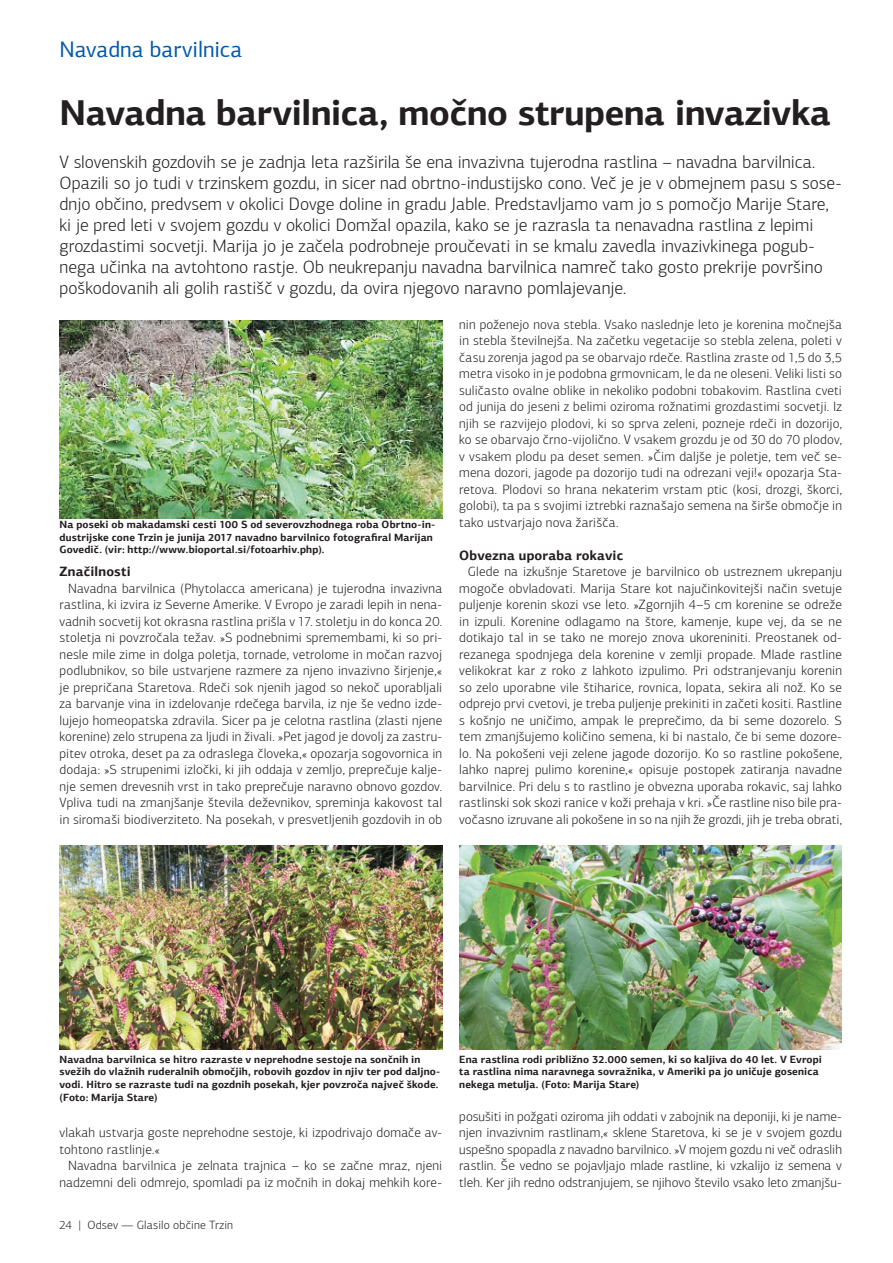
<style>
.page{position:relative;width:893px;height:1263px;background:#fff}
.page>*{position:absolute;margin:0;border:0;box-sizing:border-box;transform-origin:0 0}
.t1{font:700 36px "PF Agora Sans Pro";letter-spacing:-.01em;color:#231f20}
.t2{font:22.5px "PF Agora Sans Pro";color:#015aaa}
.t3{font:300 18px/21px "PF Agora Sans Pro";color:#231f20}
.t4{font:300 13.5px/16.5px "PF Agora Sans Pro";letter-spacing:.01em;color:#231f20;text-align:justify}
.t5{font:700 13.5px "PF Agora Sans Pro";letter-spacing:.015em;color:#231f20}
.t6{font:300 12px "PF Agora Sans Pro";letter-spacing:.015em;color:#231f20}
.t7{font:700 10.5px/12.6px "PF Agora Sans Pro";letter-spacing:.01em;color:#231f20}
</style>
<div class="page">
<img style="left:60px;top:321px;width:382px;height:198px">
<img style="left:60px;top:845px;width:382px;height:204px">
<img style="left:459px;top:845px;width:383px;height:204px">
<h2 class="t2" style="left:60px;top:35px;width:184px">Navadna barvilnica</h2>
<h1 class="t1" style="left:60px;top:90px;width:773px">Navadna barvilnica, močno strupena invazivka</h1>
<p class="t3" style="left:60px;top:152px;width:784px">V slovenskih gozdovih se je zadnja leta razširila še ena invazivna tujerodna rastlina – navadna barvilnica.<br>Opazili so jo tudi v trzinskem gozdu, in sicer nad obrtno-industijsko cono. Več je je v obmejnem pasu s sose&shy;dnjo občino, predvsem v okolici Dovge doline in gradu Jable. Predstavljamo vam jo s pomočjo Marije Stare, ki je pred leti v svojem gozdu v okolici Domžal opazila, kako se je razrasla ta nenavadna rastlina z lepimi grozdastimi socvetji. Marija jo je začela podrobneje proučevati in se kmalu zavedla invazivkinega pogub&shy;nega učinka na avtohtono rastje. Ob neukrepanju navadna barvilnica namreč tako gosto prekrije površino poškodovanih ali golih rastišč v gozdu, da ovira njegovo naravno pomlajevanje.</p>
<p class="t7" style="left:60px;top:518px;width:377px">Na poseki ob makadamski cesti 100 S od severovzhodnega roba Obrtno-in&shy;dustrijske cone Trzin je junija 2017 navadno barvilnico fotografiral Marijan<br>Govedič. (vir: http://www.bioportal.si/fotoarhiv.php).</p>
<p class="t5" style="left:60px;top:563px;width:73px">Značilnosti</p>
<p class="t4" style="left:60px;top:580px;width:384px;text-indent:9px">Navadna barvilnica (Phytolacca americana) je tujerodna invazivna rastlina, ki izvira iz Severne Amerike. V Evropo je zaradi lepih in nena&shy;vadnih socvetij kot okrasna rastlina prišla v 17. stoletju in do konca 20. stoletja ni povzročala težav. »S podnebnimi spremembami, ki so pri&shy;nesle mile zime in dolga poletja, tornade, vetrolome in močan razvoj podlubnikov, so bile ustvarjene razmere za njeno invazivno širjenje,« je prepričana Staretova. Rdeči sok njenih jagod so nekoč uporabljali za barvanje vina in izdelovanje rdečega barvila, iz nje še vedno izde&shy;lujejo homeopatska zdravila. Sicer pa je celotna rastlina (zlasti njene korenine) zelo strupena za ljudi in živali. »Pet jagod je dovolj za zastru&shy;pitev otroka, deset pa za odraslega človeka,« opozarja sogovornica in dodaja: »S strupenimi izločki, ki jih oddaja v zemljo, preprečuje kalje&shy;nje semen drevesnih vrst in tako preprečuje naravno obnovo gozdov.<br>Vpliva tudi na zmanjšanje števila deževnikov, spreminja kakovost tal in siromaši biodiverziteto. Na posekah, v presvetljenih gozdovih in ob</p>
<p class="t4" style="left:459px;top:316px;width:384px">nin poženejo nova stebla. Vsako naslednje leto je korenina močnejša in stebla številnejša. Na začetku vegetacije so stebla zelena, poleti v času zorenja jagod pa se obarvajo rdeče. Rastlina zraste od 1,5 do 3,5 metra visoko in je podobna grmovnicam, le da ne oleseni. Veliki listi so suličasto ovalne oblike in nekoliko podobni tobakovim. Rastlina cveti od junija do jeseni z belimi oziroma rožnatimi grozdastimi socvetji. Iz njih se razvijejo plodovi, ki so sprva zeleni, pozneje rdeči in dozorijo, ko se obarvajo črno-vijolično. V vsakem grozdu je od 30 do 70 plodov, v vsakem plodu pa deset semen. »Čim daljše je poletje, tem več se&shy;mena dozori, jagode pa dozorijo tudi na odrezani veji!« opozarja Sta&shy;retova. Plodovi so hrana nekaterim vrstam ptic (kosi, drozgi, škorci, golobi), ta pa s svojimi iztrebki raznašajo semena na širše območje in tako ustvarjajo nova žarišča.</p>
<p class="t5" style="left:459px;top:547px;width:165px">Obvezna uporaba rokavic</p>
<p class="t4" style="left:459px;top:564px;width:384px;text-indent:9px">Glede na izkušnje Staretove je barvilnico ob ustreznem ukrepanju mogoče obvladovati. Marija Stare kot najučinkovitejši način svetuje puljenje korenin skozi vse leto. »Zgornjih 4–5 cm korenine se odreže in izpuli. Korenine odlagamo na štore, kamenje, kupe vej, da se ne dotikajo tal in se tako ne morejo znova ukoreniniti. Preostanek od&shy;rezanega spodnjega dela korenine v zemlji propade. Mlade rastline velikokrat kar z roko z lahkoto izpulimo. Pri odstranjevanju korenin so zelo uporabne vile štiharice, rovnica, lopata, sekira ali nož. Ko se odprejo prvi cvetovi, je treba puljenje prekiniti in začeti kositi. Rastline s košnjo ne uničimo, ampak le preprečimo, da bi seme dozorelo. S tem zmanjšujemo količino semena, ki bi nastalo, če bi seme dozore&shy;lo. Na pokošeni veji zelene jagode dozorijo. Ko so rastline pokošene, lahko naprej pulimo korenine,« opisuje postopek zatiranja navadne barvilnice. Pri delu s to rastlino je obvezna uporaba rokavic, saj lahko rastlinski sok skozi ranice v koži prehaja v kri. »Če rastline niso bile pra&shy;vočasno izruvane ali pokošene in so na njih že grozdi, jih je treba obrati,</p>
<p class="t7" style="left:60px;top:1053px;width:382px">Navadna barvilnica se hitro razraste v neprehodne sestoje na sončnih in svežih do vlažnih ruderalnih območjih, robovih gozdov in njiv ter pod daljno&shy;vodi. Hitro se razraste tudi na gozdnih posekah, kjer povzroča največ škode. (Foto: Marija Stare)</p>
<p class="t7" style="left:459px;top:1053px;width:364px">Ena rastlina rodi približno 32.000 semen, ki so kaljiva do 40 let. V Evropi ta rastlina nima naravnega sovražnika, v Ameriki pa jo uničuje gosenica nekega metulja. (Foto: Marija Stare)</p>
<p class="t4" style="left:60px;top:1125px;width:384px">vlakah ustvarja goste neprehodne sestoje, ki izpodrivajo domače av&shy;tohtono rastlinje.«</p>
<p class="t4" style="left:60px;top:1158px;width:384px;text-align:right">Navadna barvilnica je zelnata trajnica – ko se začne mraz, njeni nadzemni deli odmrejo, spomladi pa iz močnih in dokaj mehkih kore-</p>
<p class="t6" style="left:60px;top:1218px;width:175px">24 | Odsev — Glasilo občine Trzin</p>
<p class="t4" style="left:459px;top:1108px;width:384px">posušiti in požgati oziroma jih oddati v zabojnik na deponiji, ki je name&shy;njen invazivnim rastlinam,« sklene Staretova, ki se je v svojem gozdu uspešno spopadla z navadno barvilnico. »V mojem gozdu ni več odraslih rastlin. Še vedno se pojavljajo mlade rastline, ki vzkalijo iz semena v tleh. Ker jih redno odstranjujem, se njihovo število vsako leto zmanjšu-</p>
</div>
